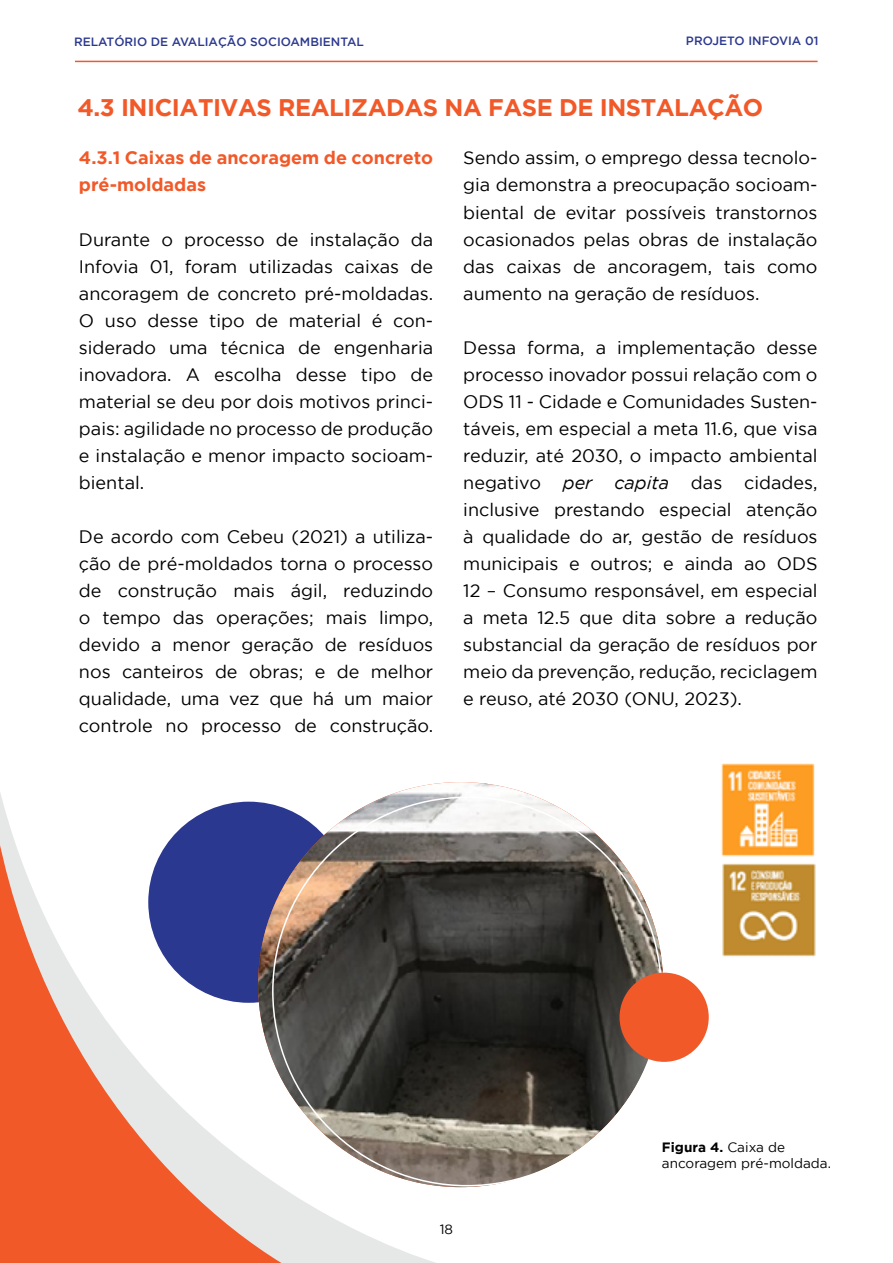
<style>
.page{position:relative;width:893px;height:1263px;background:#fff}
.page>*{position:absolute;margin:0;border:0;box-sizing:border-box;transform-origin:0 0}
.Subtítulo{font:700 24px "Gotham";letter-spacing:-.02em;color:#f25929}
.Colunas{font:18px/27px "Gotham";color:#000;text-align:justify}
.Colunas-2{font:700 18px/27px "Gotham";color:#f25929}
.Rodapé{font:13.5px/16.5px "Gotham";color:#000}
.t1{font:500 12px "Gotham";color:#2b388f}
.s1{font-style:italic}
.s2{font-weight:700}
</style>
<div class="page">
<hr style="left:75px;top:61px;width:743px;height:1px;background:#f25929">
<svg style="left:0;top:783px;width:436px;height:480px"></svg>
<img style="left:258px;top:782px;width:405px;height:405px;border-radius:202px">
<div style="left:619px;top:973px;width:90px;height:89px;background:#f25929;border-radius:50%"></div>
<img style="left:721px;top:763px;width:95px;height:194px">
<p class="t1" style="left:74px;top:35px;width:291px">RELATÓRIO DE AVALIAÇÃO SOCIOAMBIENTAL</p>
<p class="t1" style="left:686px;top:34px;width:134px">PROJETO INFOVIA 01</p>
<p class="Subtítulo" style="left:77px;top:94px;width:687px">4.3 INICIATIVAS REALIZADAS NA FASE DE INSTALAÇÃO</p>
<p class="Colunas-2" style="left:79px;top:144px;width:356px">4.3.1 Caixas de ancoragem de concreto pré-moldadas</p>
<p class="Colunas" style="left:79px;top:225px;width:356px">Durante o processo de instalação da Infovia 01, foram utilizadas caixas de ancoragem de concreto pré-moldadas.<br>O uso desse tipo de material é con&shy;siderado uma técnica de engenharia inovadora. A escolha desse tipo de material se deu por dois motivos princi&shy;pais: agilidade no processo de produção e instalação e menor impacto socioam&shy;biental.</p>
<p class="Colunas" style="left:79px;top:522px;width:356px">De acordo com Cebeu (2021) a utiliza&shy;ção de pré-moldados torna o processo de construção mais ágil, reduzindo o tempo das operações; mais limpo, devido a menor geração de resíduos nos canteiros de obras; e de melhor qualidade, uma vez que há um maior controle no processo de construção.</p>
<p class="Colunas" style="left:463px;top:144px;width:356px">Sendo assim, o emprego dessa tecnolo&shy;gia demonstra a preocupação socioam&shy;biental de evitar possíveis transtornos ocasionados pelas obras de instalação das caixas de ancoragem, tais como aumento na geração de resíduos.</p>
<p class="Colunas" style="left:463px;top:333px;width:356px">Dessa forma, a implementação desse processo inovador possui relação com o ODS 11 - Cidade e Comunidades Susten&shy;táveis, em especial a meta 11.6, que visa reduzir, até 2030, o impacto ambiental negativo <span class="s1">per capita</span> das cidades, inclusive prestando especial atenção à qualidade do ar, gestão de resíduos municipais e outros; e ainda ao ODS 12 – Consumo responsável, em especial a meta 12.5 que dita sobre a redução substancial da geração de resíduos por meio da prevenção, redução, reciclagem e reuso, até 2030 (ONU, 2023).</p>
<p class="Rodapé" style="left:440px;top:1221px;width:15px">18</p>
<p class="Rodapé" style="left:662px;top:1138px;width:171px"><span class="s2">Figura 4.</span> Caixa de ancoragem pré-moldada.</p>
</div>
